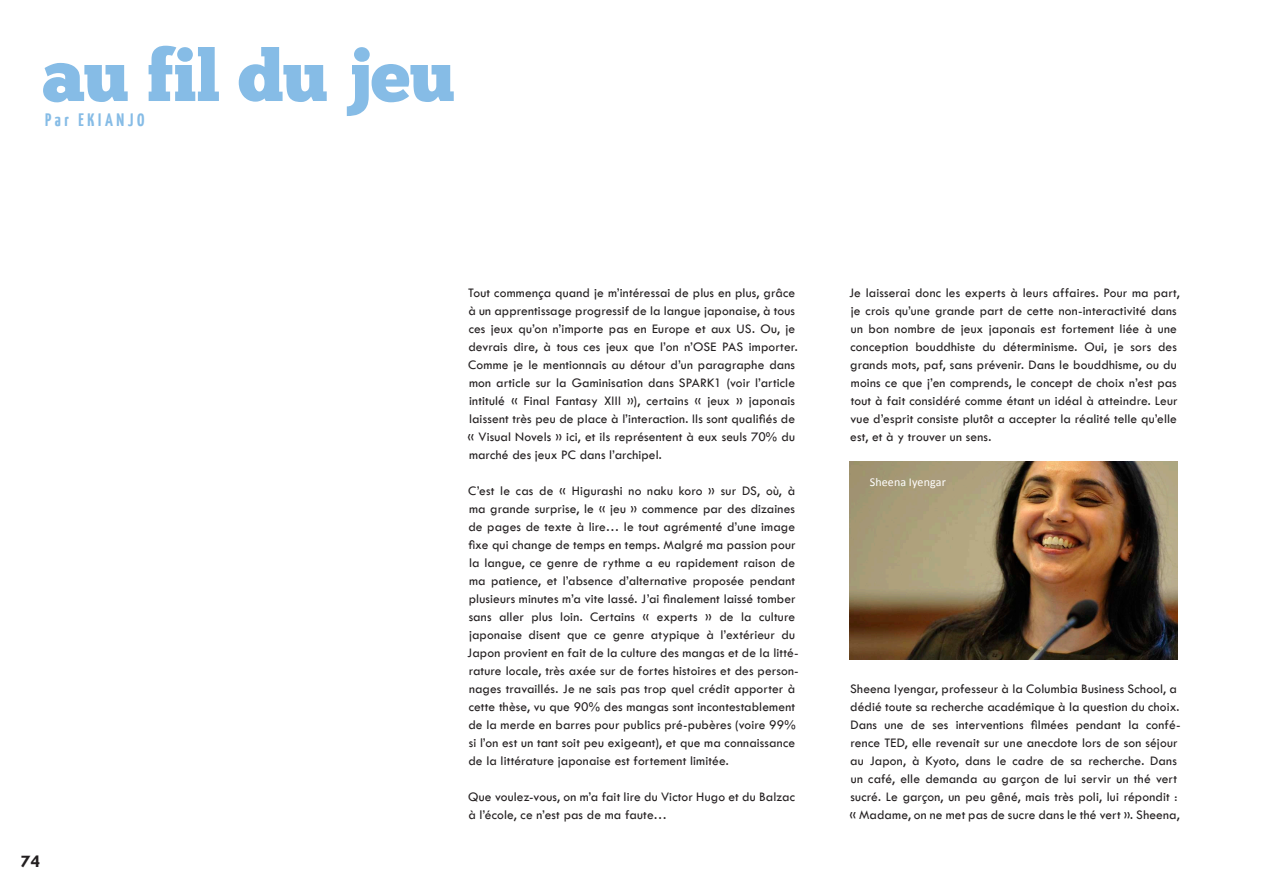
<style>
.page{position:relative;width:1263px;height:893px;background:#fff}
.page>*{position:absolute;margin:0;border:0;box-sizing:border-box;transform-origin:0 0}
.t1{font:72px "Chunk Five";letter-spacing:-.015em;color:#86bce6}
.t2{font:700 18px "Yanone Kaffeesatz";letter-spacing:.2em;color:#86bce6}
.t3{font:700 18px "Tw Cen";color:#231f20}
.paragraphe_15_ans{font:13.5px/18px "Tw Cen";letter-spacing:.01em;color:#231f20}
.calibri_commentaires{font:12px "Calibri";letter-spacing:.01em;color:#fff}
</style>
<div class="page">
<img style="left:850px;top:461px;width:328px;height:198px">
<p class="t1" style="left:42px;top:42px;width:414px">au fil du jeu</p>
<p class="t2" style="left:45px;top:109px;width:101px">Par EKIANJO</p>
<p class="t3" style="left:21px;top:850px;width:21px">74</p>
<p class="paragraphe_15_ans" style="left:468px;top:284px;width:332px">Tout commença quand je m’intéressai de plus en plus, grâce à un apprentissage progressif de la langue japonaise, à tous ces jeux qu’on n’importe pas en Europe et aux US. Ou, je devrais dire, à tous ces jeux que l’on n’OSE PAS importer.<br>Comme je le mentionnais au détour d’un paragraphe dans mon article sur la Gaminisation dans SPARK1 (voir l’article intitulé « Final Fantasy XIII »), certains « jeux » japonais laissent très peu de place à l’interaction. Ils sont qualifiés de « Visual Novels » ici, et ils représentent à eux seuls 70% du marché des jeux PC dans l’archipel.</p>
<p class="paragraphe_15_ans" style="left:467px;top:482px;width:333px">C’est le cas de « Higurashi no naku koro » sur DS, où, à ma grande surprise, le « jeu » commence par des dizaines de pages de texte à lire… le tout agrémenté d’une image fixe qui change de temps en temps. Malgré ma passion pour la langue, ce genre de rythme a eu rapidement raison de ma patience, et l’absence d’alternative proposée pendant plusieurs minutes m’a vite lassé. J’ai finalement laissé tomber sans aller plus loin. Certains « experts » de la culture japonaise disent que ce genre atypique à l’extérieur du Japon provient en fait de la culture des mangas et de la litté&shy;rature locale, très axée sur de fortes histoires et des person&shy;nages travaillés. Je ne sais pas trop quel crédit apporter à cette thèse, vu que 90% des mangas sont incontestablement de la merde en barres pour publics pré-pubères (voire 99% si l’on est un tant soit peu exigeant), et que ma connaissance de la littérature japonaise est fortement limitée.</p>
<p class="paragraphe_15_ans" style="left:468px;top:788px;width:328px">Que voulez-vous, on m’a fait lire du Victor Hugo et du Balzac à l’école, ce n’est pas de ma faute…</p>
<p class="paragraphe_15_ans" style="left:849px;top:284px;width:332px">Je laisserai donc les experts à leurs affaires. Pour ma part, je crois qu’une grande part de cette non-interactivité dans un bon nombre de jeux japonais est fortement liée à une conception bouddhiste du déterminisme. Oui, je sors des grands mots, paf, sans prévenir. Dans le bouddhisme, ou du moins ce que j’en comprends, le concept de choix n’est pas tout à fait considéré comme étant un idéal à atteindre. Leur vue d’esprit consiste plutôt a accepter la réalité telle qu’elle est, et à y trouver un sens.</p>
<p class="calibri_commentaires" style="left:870px;top:475px;width:78px">Sheena Iyengar</p>
<p class="paragraphe_15_ans" style="left:849px;top:680px;width:333px">Sheena Iyengar, professeur à la Columbia Business School, a dédié toute sa recherche académique à la question du choix.<br>Dans une de ses interventions filmées pendant la confé&shy;rence TED, elle revenait sur une anecdote lors de son séjour au Japon, à Kyoto, dans le cadre de sa recherche. Dans un café, elle demanda au garçon de lui servir un thé vert sucré. Le garçon, un peu gêné, mais très poli, lui répondit : « Madame, on ne met pas de sucre dans le thé vert ». Sheena,</p>
</div>
